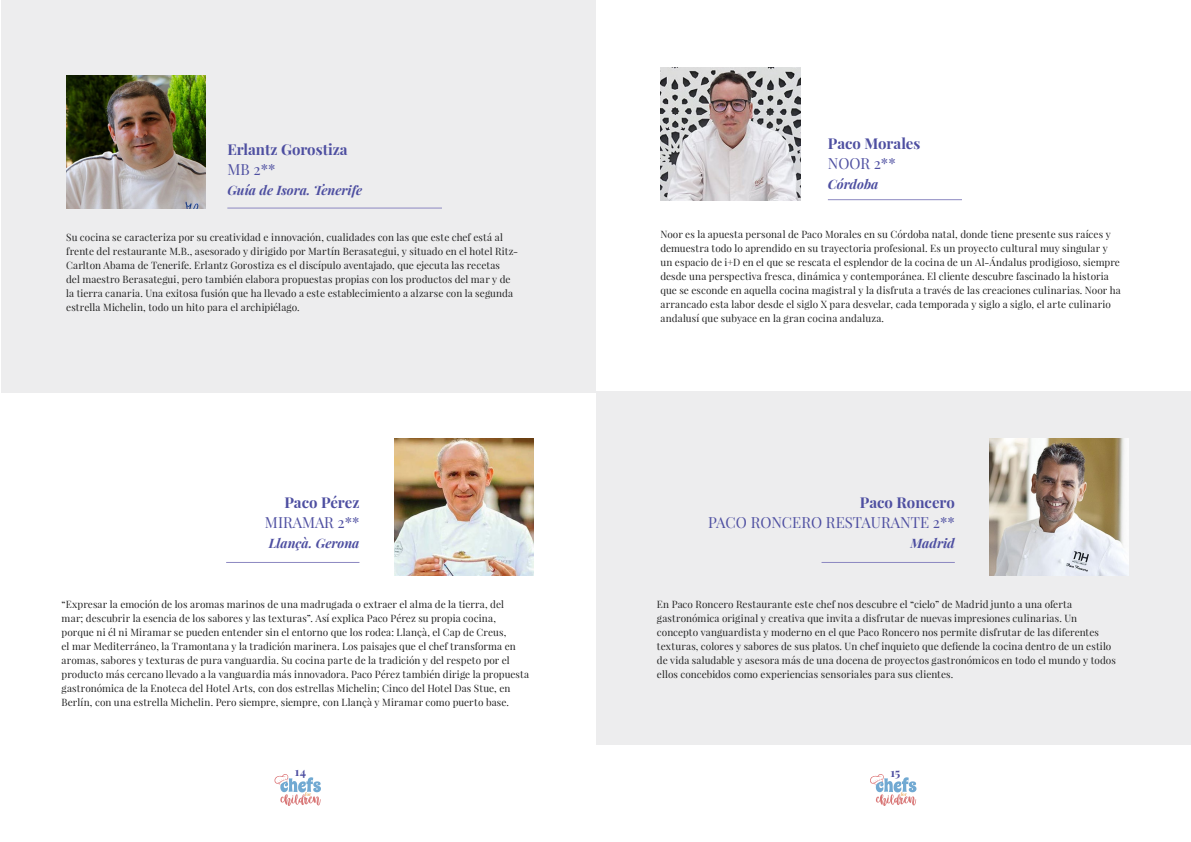
<style>
.page{position:relative;width:1191px;height:842px;background:#fff}
.page>*{position:absolute;margin:0;border:0;box-sizing:border-box;transform-origin:0 0}
.t1{font:700 15px "Playfair Display";color:#4e4fa1}
.t2{font:15px "Playfair Display";color:#4e4fa1}
.t3{font:italic 700 13px "Playfair Display";color:#4e4fa1}
.t4{font:700 12px "Playfair Display";color:#4e4fa1}
.t5{font:10px/14px "Playfair Display";letter-spacing:.01em;color:#202020}
</style>
<div class="page">
<svg style="left:274px;top:774px;width:47px;height:32px"></svg>
<svg style="left:870px;top:774px;width:46px;height:32px"></svg>
<div style="left:597px;top:391px;width:594px;height:353px;background:#ededee"></div>
<hr style="left:226px;top:562px;width:133px;height:1px;background:#8c88c1">
<img style="left:394px;top:439px;width:139px;height:136px">
<div style="left:1px;top:0;width:594px;height:392px;background:#ededee"></div>
<hr style="left:227px;top:208px;width:215px;height:1px;background:#8c88c1">
<img style="left:67px;top:75px;width:139px;height:133px">
<hr style="left:828px;top:199px;width:134px;height:1px;background:#8c88c1">
<img style="left:660px;top:67px;width:140px;height:133px">
<hr style="left:821px;top:562px;width:133px;height:1px;background:#8c88c1">
<img style="left:989px;top:439px;width:139px;height:136px">
<h1 class="t1" style="left:227px;top:140px;width:122px">Erlantz Gorostiza</h1>
<h1 class="t2" style="left:227px;top:160px;width:50px">MB 2**</h1>
<h2 class="t3" style="left:227px;top:181px;width:136px">Guía de Isora. Tenerife</h2>
<p class="t5" style="left:66px;top:231px;width:453px">Su cocina se caracteriza por su creatividad e innovación, cualidades con las que este chef está al frente del restaurante M.B., asesorado y dirigido por Martín Berasategui, y situado en el hotel Ritz-Carlton Abama de Tenerife. Erlantz Gorostiza es el discípulo aventajado, que ejecuta las recetas<br>del maestro Berasategui, pero también elabora propuestas propias con los productos del mar y de la tierra canaria. Una exitosa fusión que ha llevado a este establecimiento a alzarse con la segunda estrella Michelin, todo un hito para el archipiélago.</p>
<h1 class="t1" style="left:284px;top:493px;width:76px">Paco Pérez</h1>
<h1 class="t2" style="left:265px;top:513px;width:96px">MIRAMAR 2**</h1>
<h2 class="t3" style="left:269px;top:535px;width:92px">Llançà. Gerona</h2>
<p class="t5" style="left:62px;top:597px;width:469px">“Expresar la emoción de los aromas marinos de una madrugada o extraer el alma de la tierra, del<br>mar; descubrir la esencia de los sabores y las texturas”. Así explica Paco Pérez su propia cocina, porque ni él ni Miramar se pueden entender sin el entorno que los rodea: Llançà, el Cap de Creus,<br>el mar Mediterráneo, la Tramontana y la tradición marinera. Los paisajes que el chef transforma en aromas, sabores y texturas de pura vanguardia. Su cocina parte de la tradición y del respeto por el producto más cercano llevado a la vanguardia más innovadora. Paco Pérez también dirige la propuesta gastronómica de la Enoteca del Hotel Arts, con dos estrellas Michelin; Cinco del Hotel Das Stue, en Berlín, con una estrella Michelin. Pero siempre, siempre, con Llançà y Miramar como puerto base.</p>
<h1 class="t1" style="left:828px;top:133px;width:94px">Paco Morales</h1>
<h1 class="t2" style="left:828px;top:154px;width:69px">NOOR 2**</h1>
<h2 class="t3" style="left:828px;top:175px;width:52px">Córdoba</h2>
<p class="t5" style="left:660px;top:227px;width:462px">Noor es la apuesta personal de Paco Morales en su Córdoba natal, donde tiene presente sus raíces y demuestra todo lo aprendido en su trayectoria profesional. Es un proyecto cultural muy singular y un espacio de i+D en el que se rescata el esplendor de la cocina de un Al-Ándalus prodigioso, siempre desde una perspectiva fresca, dinámica y contemporánea. El cliente descubre fascinado la historia que se esconde en aquella cocina magistral y la disfruta a través de las creaciones culinarias. Noor ha arrancado esta labor desde el siglo X para desvelar, cada temporada y siglo a siglo, el arte culinario andalusí que subyace en la gran cocina andaluza.</p>
<h1 class="t1" style="left:860px;top:493px;width:96px">Paco Roncero</h1>
<h1 class="t2" style="left:708px;top:513px;width:248px">PACO RONCERO RESTAURANTE 2**</h1>
<h2 class="t3" style="left:910px;top:535px;width:46px">Madrid</h2>
<p class="t5" style="left:657px;top:597px;width:460px">En Paco Roncero Restaurante este chef nos descubre el “cielo” de Madrid junto a una oferta gastronómica original y creativa que invita a disfrutar de nuevas impresiones culinarias. Un concepto vanguardista y moderno en el que Paco Roncero nos permite disfrutar de las diferentes texturas, colores y sabores de sus platos. Un chef inquieto que defiende la cocina dentro de un estilo de vida saludable y asesora más de una docena de proyectos gastronómicos en todo el mundo y todos ellos concebidos como experiencias sensoriales para sus clientes.</p>
<p class="t4" style="left:295px;top:764px;width:13px">14</p>
<p class="t4" style="left:890px;top:765px;width:11px">15</p>
</div>
